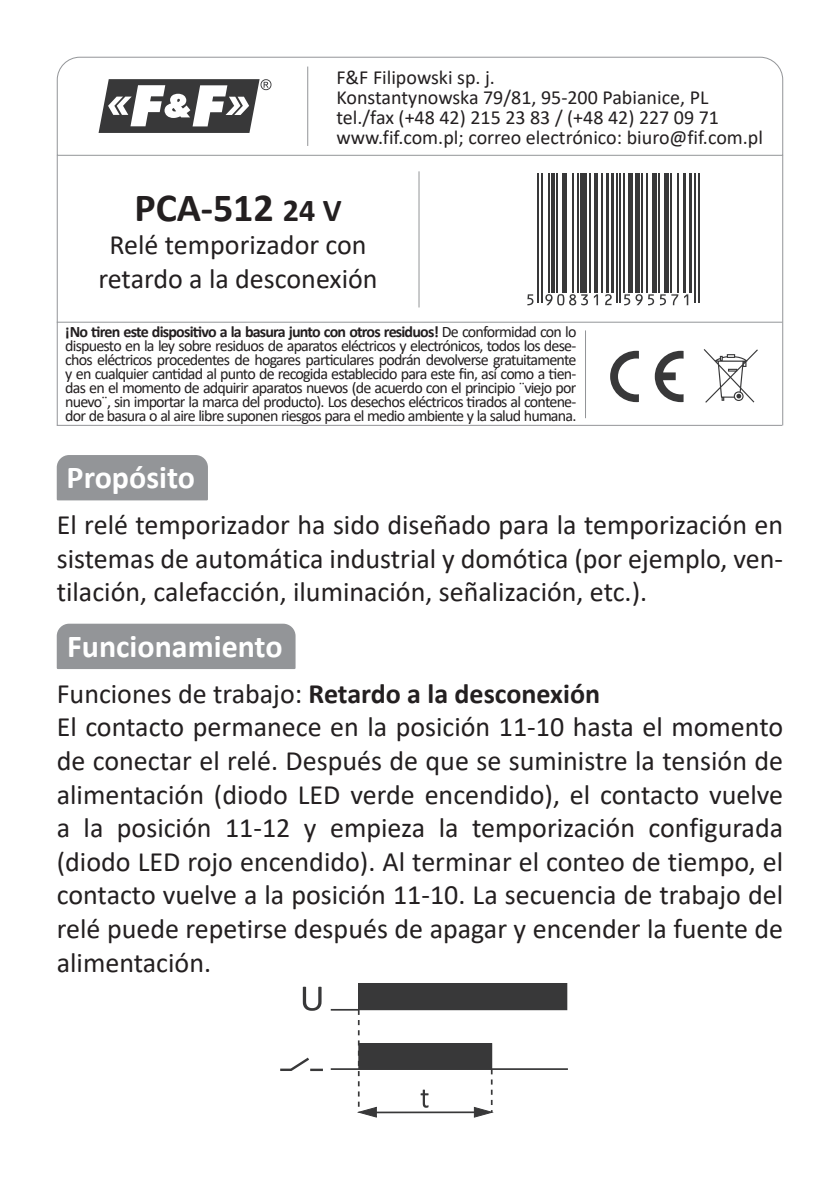
<style>
.page{position:relative;width:840px;height:1191px;background:#fff}
.page>*{position:absolute;margin:0;border:0;box-sizing:border-box;transform-origin:0 0}
.t1{font:700 40px "Calibri";color:#231f20}
.t2{font:700 32px "Calibri";color:#fff}
.t3{font:28px/33.6px "Calibri";color:#231f20;text-align:center}
.t4{font:20px/20px "Calibri";color:#231f20}
.t5{font:16px/14px "Calibri";letter-spacing:-.05em;color:#231f20;text-align:justify}
.s1{font-size:32px}
.s2{font-weight:700}
</style>
<div class="page">
<svg style="left:703px;top:349px;width:54px;height:54px"></svg>
<svg style="left:610px;top:351px;width:73px;height:51px"></svg>
<hr style="left:57px;top:321px;width:724px;height:2px;background:#939598">
<hr style="left:584px;top:330px;width:2px;height:88px;background:#939598">
<hr style="left:418px;top:171px;width:1px;height:136px;background:#939598">
<hr style="left:57px;top:425px;width:724px;height:1px;background:#939598">
<svg style="left:527px;top:173px;width:173px;height:133px"></svg>
<hr style="left:537px;top:173px;width:1px;height:130px;background:#383839">
<hr style="left:541px;top:173px;width:1px;height:130px;background:#383839">
<hr style="left:547px;top:173px;width:2px;height:119px;background:#383839">
<hr style="left:551px;top:173px;width:3px;height:119px;background:#383839">
<hr style="left:556px;top:173px;width:1px;height:119px;background:#383839">
<div style="left:561px;top:173px;width:5px;height:119px;background:#383839"></div>
<hr style="left:571px;top:173px;width:2px;height:119px;background:#383839">
<hr style="left:576px;top:173px;width:2px;height:119px;background:#383839">
<div style="left:580px;top:173px;width:6px;height:119px;background:#383839"></div>
<hr style="left:588px;top:173px;width:1px;height:119px;background:#383839">
<hr style="left:593px;top:173px;width:3px;height:119px;background:#383839">
<hr style="left:600px;top:173px;width:1px;height:119px;background:#383839">
<hr style="left:605px;top:173px;width:3px;height:119px;background:#383839">
<hr style="left:610px;top:173px;width:3px;height:119px;background:#383839">
<hr style="left:616px;top:173px;width:1px;height:130px;background:#383839">
<hr style="left:619px;top:173px;width:1px;height:130px;background:#383839">
<hr style="left:622px;top:173px;width:2px;height:119px;background:#383839">
<div style="left:627px;top:173px;width:5px;height:119px;background:#383839"></div>
<div style="left:634px;top:173px;width:5px;height:119px;background:#383839"></div>
<hr style="left:641px;top:173px;width:1px;height:119px;background:#383839">
<hr style="left:646px;top:173px;width:1px;height:119px;background:#383839">
<div style="left:651px;top:173px;width:5px;height:119px;background:#383839"></div>
<hr style="left:658px;top:173px;width:1px;height:119px;background:#383839">
<div style="left:663px;top:173px;width:5px;height:119px;background:#383839"></div>
<hr style="left:670px;top:173px;width:1px;height:119px;background:#383839">
<hr style="left:677px;top:173px;width:1px;height:119px;background:#383839">
<hr style="left:682px;top:173px;width:3px;height:119px;background:#383839">
<hr style="left:689px;top:173px;width:3px;height:119px;background:#383839">
<hr style="left:694px;top:173px;width:1px;height:130px;background:#383839">
<hr style="left:697px;top:173px;width:1px;height:130px;background:#383839">
<svg style="left:527px;top:294px;width:6px;height:11px"></svg>
<svg style="left:545px;top:294px;width:42px;height:11px"></svg>
<svg style="left:593px;top:294px;width:4px;height:11px"></svg>
<svg style="left:604px;top:294px;width:7px;height:11px"></svg>
<svg style="left:624px;top:294px;width:29px;height:11px"></svg>
<svg style="left:659px;top:294px;width:6px;height:11px"></svg>
<svg style="left:671px;top:294px;width:17px;height:11px"></svg>
<svg style="left:56px;top:56px;width:727px;height:100px"></svg>
<hr style="left:330px;top:1068px;width:237px;height:2px;background:#383839">
<hr style="left:369px;top:1111px;width:119px;height:2px;background:#383839">
<svg style="left:473px;top:1070px;width:19px;height:48px"></svg>
<svg style="left:420px;top:1089px;width:8px;height:18px"></svg>
<div style="left:358px;top:983px;width:208px;height:26px;background:#383839"></div>
<div style="left:358px;top:983px;width:209px;height:27px;border:1px solid #383839"></div>
<div style="left:358px;top:1043px;width:133px;height:26px;background:#383839"></div>
<svg style="left:280px;top:986px;width:97px;height:132px"></svg>
<div style="left:56px;top:455px;width:152px;height:46px;background:#939598"></div>
<div style="left:56px;top:623px;width:240px;height:46px;background:#939598"></div>
<hr style="left:57px;top:155px;width:1px;height:270px;background:#939598">
<hr style="left:781px;top:155px;width:2px;height:270px;background:#939598">
<p class="t4" style="left:336px;top:67px;width:428px">F&amp;F Filipowski sp. j.<br>Konstantynowska 79/81, 95-200 Pabianice, PL tel./fax (+48 42) 215 23 83 / (+48 42) 227 09 71 www.fif.com.pl; correo electrónico: biuro@fif.com.pl</p>
<h1 class="t1" style="left:134px;top:179px;width:208px">PCA-512 <span class="s1">24 V</span></h1>
<p class="t3" style="left:98px;top:228px;width:280px">Relé temporizador con retardo a la desconexión</p>
<p class="t5" style="left:65px;top:324px;width:512px"><span class="s2">¡No tiren este dispositivo a la basura junto con otros residuos!</span> De conformidad con lo dispuesto en la ley sobre residuos de aparatos eléctricos y electrónicos, todos los dese&shy;chos eléctricos procedentes de hogares particulares podrán devolverse gratuitamente y en cualquier cantidad al punto de recogida establecido para este fin, así como a tien&shy;das en el momento de adquirir aparatos nuevos (de acuerdo con el principio ¨viejo por nuevo¨, sin importar la marca del producto). Los desechos eléctricos tirados al contene&shy;dor de basura o al aire libre suponen riesgos para el medio ambiente y la salud humana.</p>
<p class="t2" style="left:67px;top:454px;width:130px">Propósito</p>
<p class="t3" style="left:57px;top:507px;width:727px;text-align:justify">El relé temporizador ha sido diseñado para la temporización en sistemas de automática industrial y domótica (por ejemplo, ven&shy;tilación, calefacción, iluminación, señalización, etc.).</p>
<p class="t2" style="left:67px;top:623px;width:217px">Funcionamiento</p>
<p class="t3" style="left:57px;top:676px;width:727px;text-align:left">Funciones de trabajo: <span class="s2">Retardo a la desconexión<br></span>El contacto permanece en la posición 11-10 hasta el momento de conectar el relé. Después de que se suministre la tensión de alimentación (diodo LED verde encendido), el contacto vuelve a la posición 11-12 y empieza la temporización configurada (diodo LED rojo encendido). Al terminar el conteo de tiempo, el contacto vuelve a la posición 11-10. La secuencia de trabajo del relé puede repetirse después de apagar y encender la fuente de alimentación.</p>
</div>
